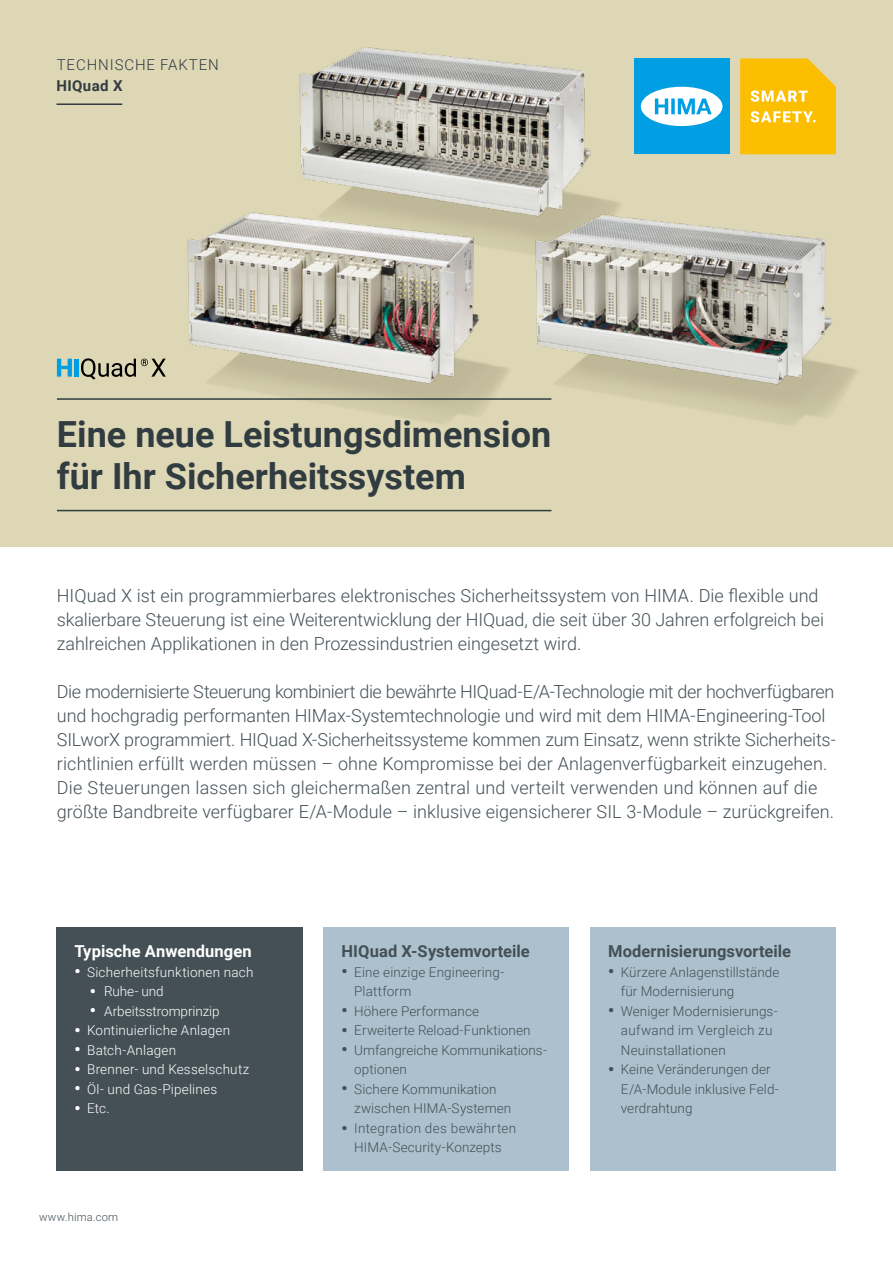
<style>
.page{position:relative;width:893px;height:1263px;background:#fff}
.page>*{position:absolute;margin:0;border:0;box-sizing:border-box;transform-origin:0 0}
.t1{font:700 36px/42px "Roboto";color:#313c41}
.t2{font:300 18px/24px "Roboto";letter-spacing:-.005em;color:#445055}
.t3{font:700 16.5px "Roboto";letter-spacing:.005em;color:#445055}
.t4{font:700 16.5px "Roboto";letter-spacing:.005em;color:#fff}
.t5{font:300 15px "Roboto";letter-spacing:.06em;color:#313c41}
.t6{font:700 15px "Roboto";letter-spacing:.025em;color:#313c41}
.t7{font:300 13.5px/19.5px "Roboto";letter-spacing:.01em;color:#445055}
.t8{font:300 13.5px "Roboto";letter-spacing:.015em;color:#fff}
.t9{font:300 13.5px "Roboto";letter-spacing:-.005em;color:#fff}
.t10{font:300 11.25px "Roboto";letter-spacing:.02em;color:#445055}
.s1{font-weight:900;font-size:16.5px}
</style>
<div class="page">
<div style="left:0;top:0;width:893px;height:546px;background:#ddd7b5"></div>
<img style="left:56px;top:47px;width:801px;height:465px">
<hr style="left:56px;top:103px;width:66px;height:2px;background:#313c41">
<hr style="left:57px;top:398px;width:494px;height:2px;background:#313c41">
<hr style="left:57px;top:510px;width:494px;height:1px;background:#313c41">
<div style="left:56px;top:927px;width:247px;height:243px;background:#445055"></div>
<svg style="left:57px;top:359px;width:15px;height:18px"></svg>
<div style="left:74px;top:359px;width:5px;height:18px;background:#009fe3"></div>
<svg style="left:81px;top:358px;width:85px;height:22px"></svg>
<div style="left:324px;top:927px;width:245px;height:243px;background:#acc1cd"></div>
<div style="left:590px;top:927px;width:246px;height:243px;background:#acc1cd"></div>
<svg style="left:740px;top:58px;width:96px;height:96px;background:#fac31a"></svg>
<div style="left:634px;top:58px;width:96px;height:96px;background:#009fe3"></div>
<svg style="left:641px;top:87px;width:81px;height:39px"></svg>
<p class="t5" style="left:57px;top:54px;width:163px">TECHNISCHE FAKTEN</p>
<p class="t6" style="left:56px;top:75px;width:68px">HIQuad X</p>
<h1 class="t1" style="left:57px;top:411px;width:496px">Eine neue Leistungsdimension für Ihr Sicherheitssystem</h1>
<p class="t2" style="left:57px;top:583px;width:769px">HIQuad X ist ein programmierbares elektronisches Sicherheitssystem von HIMA. Die flexible und skalierbare Steuerung ist eine Weiterentwicklung der HIQuad, die seit über 30 Jahren erfolgreich bei zahlreichen Applikationen in den Prozessindustrien eingesetzt wird.</p>
<p class="t2" style="left:57px;top:679px;width:780px">Die modernisierte Steuerung kombiniert die bewährte HIQuad-E/A-Technologie mit der hochverfügbaren und hochgradig performanten HIMax-Systemtechnologie und wird mit dem HIMA-Engineering-Tool SILworX programmiert. HIQuad X-Sicherheitssysteme kommen zum Einsatz, wenn strikte Sicherheits&shy;richtlinien erfüllt werden müssen – ohne Kompromisse bei der Anlagenverfügbarkeit einzugehen.<br>Die Steuerungen lassen sich gleichermaßen zentral und verteilt verwenden und können auf die größte Bandbreite verfügbarer E/A-Module – inklusive eigensicherer SIL 3-Module – zurückgreifen.</p>
<p class="t4" style="left:74px;top:940px;width:179px">Typische Anwendungen</p>
<p class="t8" style="left:74px;top:962px;width:181px"><span class="s1">•</span> Sicherheitsfunktionen nach</p>
<p class="t8" style="left:90px;top:982px;width:76px"><span class="s1">•</span> Ruhe- und</p>
<p class="t9" style="left:90px;top:1001px;width:131px"><span class="s1">•</span> Arbeitsstromprinzip</p>
<p class="t8" style="left:74px;top:1021px;width:157px"><span class="s1">•</span> Kontinuierliche Anlagen</p>
<p class="t8" style="left:74px;top:1040px;width:103px"><span class="s1">•</span> Batch-Anlagen</p>
<p class="t8" style="left:74px;top:1060px;width:176px"><span class="s1">•</span> Brenner- und Kesselschutz</p>
<p class="t8" style="left:74px;top:1079px;width:144px"><span class="s1">•</span> Öl- und Gas-Pipelines</p>
<p class="t8" style="left:74px;top:1099px;width:37px"><span class="s1">•</span> Etc.</p>
<p class="t10" style="left:39px;top:1209px;width:81px">www.hima.com</p>
<p class="t3" style="left:341px;top:940px;width:190px">HIQuad X-Systemvorteile</p>
<p class="t7" style="left:354px;top:962px;width:152px;text-indent:-13px"><span class="s1">•</span> Eine einzige Engineering-<br>Plattform</p>
<p class="t7" style="left:341px;top:1001px;width:139px"><span class="s1">•</span> Höhere Performance</p>
<p class="t7" style="left:341px;top:1020px;width:191px"><span class="s1">•</span> Erweiterte Reload-Funktionen</p>
<p class="t7" style="left:354px;top:1040px;width:194px;text-indent:-13px"><span class="s1">•</span> Umfangreiche Kommunikations&shy;optionen</p>
<p class="t7" style="left:354px;top:1079px;width:159px;text-indent:-13px"><span class="s1">•</span> Sichere Kommunikation zwischen HIMA-Systemen</p>
<p class="t7" style="left:341px;top:1118px;width:176px;text-align:center"><span class="s1">•</span> Integration des bewährten<br>HIMA-Security-Konzepts</p>
<p class="t3" style="left:608px;top:940px;width:185px">Modernisierungsvorteile</p>
<p class="t7" style="left:621px;top:962px;width:160px;text-indent:-13px"><span class="s1">•</span> Kürzere Anlagenstillstände für Modernisierung</p>
<p class="t7" style="left:621px;top:1001px;width:158px;text-indent:-13px"><span class="s1">•</span> Weniger Modernisierungs&shy;aufwand im Vergleich zu<br>Neuinstallationen</p>
<p class="t7" style="left:621px;top:1059px;width:159px;text-indent:-13px"><span class="s1">•</span> Keine Veränderungen der<br>E/A-Module inklusive Feld&shy;verdrahtung</p>
</div>
